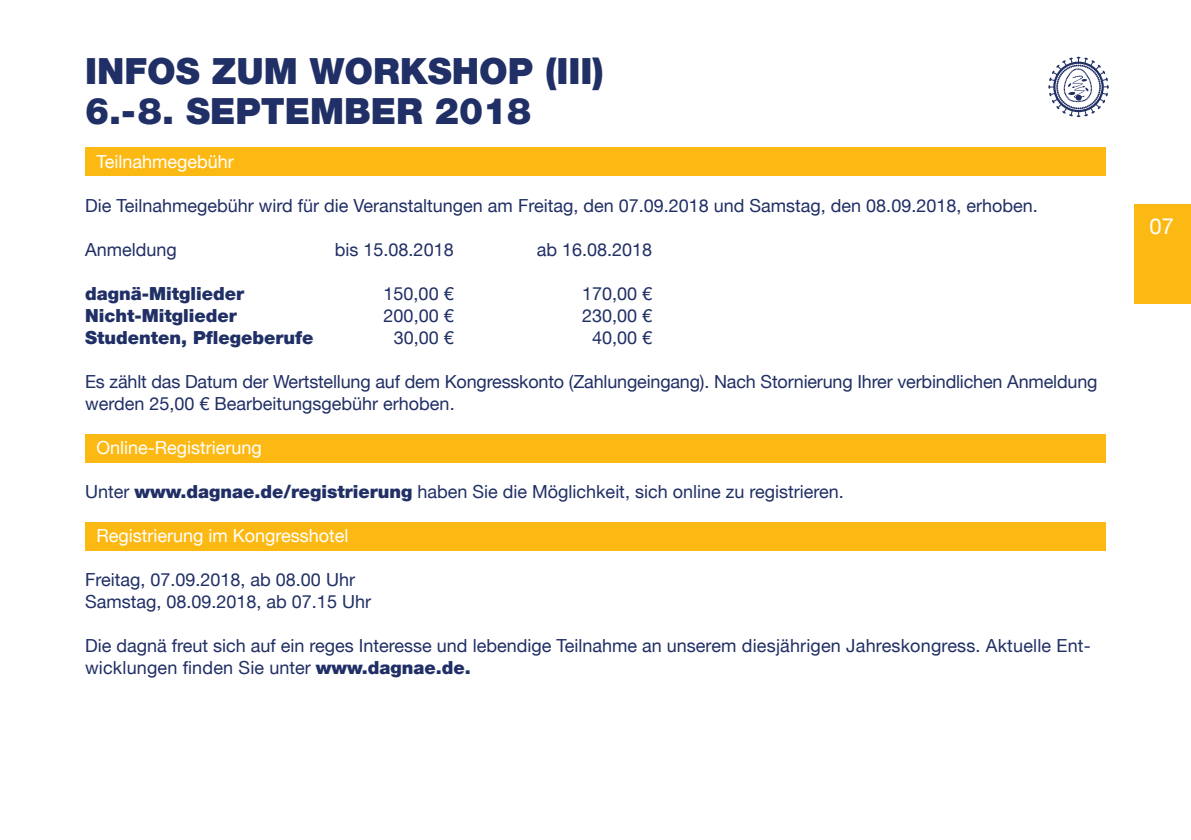
<style>
.page{position:relative;width:1191px;height:840px;background:#fff}
.page>*{position:absolute;margin:0;border:0;box-sizing:border-box;transform-origin:0 0}
.t1{font:900 36px/40px "Helvetica Neue LT";color:#202f65}
.t2{font:22px "Helvetica Neue LT";color:#fff}
.t3{font:18px/22px "Helvetica Neue LT";color:#202f65}
.t4{font:18px "Helvetica Neue LT";color:#fff}
.t5{font:900 18px "Helvetica Neue LT";color:#202f65}
.s1{font-weight:900}
</style>
<div class="page">
<div style="left:85px;top:147px;width:1021px;height:29px;background:#fdb913"></div>
<div style="left:85px;top:434px;width:1021px;height:28px;background:#fdb913"></div>
<div style="left:85px;top:522px;width:1021px;height:28px;background:#fdb913"></div>
<svg style="left:1048px;top:57px;width:60px;height:60px"></svg>
<div style="left:1134px;top:204px;width:57px;height:99px;background:#fdb913"></div>
<h1 class="t1" style="left:85px;top:51px;width:520px">INFOS ZUM WORKSHOP (III)<br>6.-8. SEPTEMBER 2018</h1>
<p class="t4" style="left:96px;top:150px;width:139px">Teilnahmegebühr</p>
<p class="t3" style="left:85px;top:194px;width:954px">Die Teilnahmegebühr wird für die Veranstaltungen am Freitag, den 07.09.2018 und Samstag, den 08.09.2018, erhoben.</p>
<p class="t3" style="left:85px;top:238px;width:93px">Anmeldung</p>
<p class="t3" style="left:335px;top:238px;width:120px">bis 15.08.2018</p>
<p class="t3" style="left:537px;top:238px;width:117px">ab 16.08.2018</p>
<p class="t5" style="left:85px;top:282px;width:160px">dagnä-Mitglieder</p>
<p class="t3" style="left:383px;top:282px;width:72px">150,00 €</p>
<p class="t3" style="left:582px;top:282px;width:72px">170,00 €</p>
<p class="t5" style="left:85px;top:304px;width:153px">Nicht-Mitglieder</p>
<p class="t3" style="left:383px;top:304px;width:72px">200,00 €</p>
<p class="t3" style="left:582px;top:304px;width:72px">230,00 €</p>
<p class="t5" style="left:85px;top:326px;width:230px">Studenten, Pflegeberufe</p>
<p class="t3" style="left:394px;top:326px;width:62px">30,00 €</p>
<p class="t3" style="left:592px;top:326px;width:62px">40,00 €</p>
<p class="t3" style="left:85px;top:370px;width:1014px">Es zählt das Datum der Wertstellung auf dem Kongresskonto (Zahlungeingang). Nach Stornierung Ihrer verbindlichen Anmeldung werden 25,00 € Bearbeitungsgebühr erhoben.</p>
<p class="t4" style="left:96px;top:436px;width:167px">Online-Registrierung</p>
<p class="t3" style="left:85px;top:480px;width:760px">Unter <span class="s1">www.dagnae.de/registrierung</span> haben Sie die Möglichkeit, sich online zu registrieren.</p>
<p class="t4" style="left:96px;top:524px;width:254px">Registrierung im Kongresshotel</p>
<p class="t3" style="left:85px;top:568px;width:287px">Freitag, 07.09.2018, ab 08.00 Uhr<br>Samstag, 08.09.2018, ab 07.15 Uhr</p>
<p class="t3" style="left:85px;top:634px;width:1007px">Die dagnä freut sich auf ein reges Interesse und lebendige Teilnahme an unserem diesjährigen Jahreskongress. Aktuelle Ent&shy;wicklungen finden Sie unter <span class="s1">www.dagnae.de.</span></p>
<p class="t2" style="left:1149px;top:213px;width:26px">07</p>
</div>
